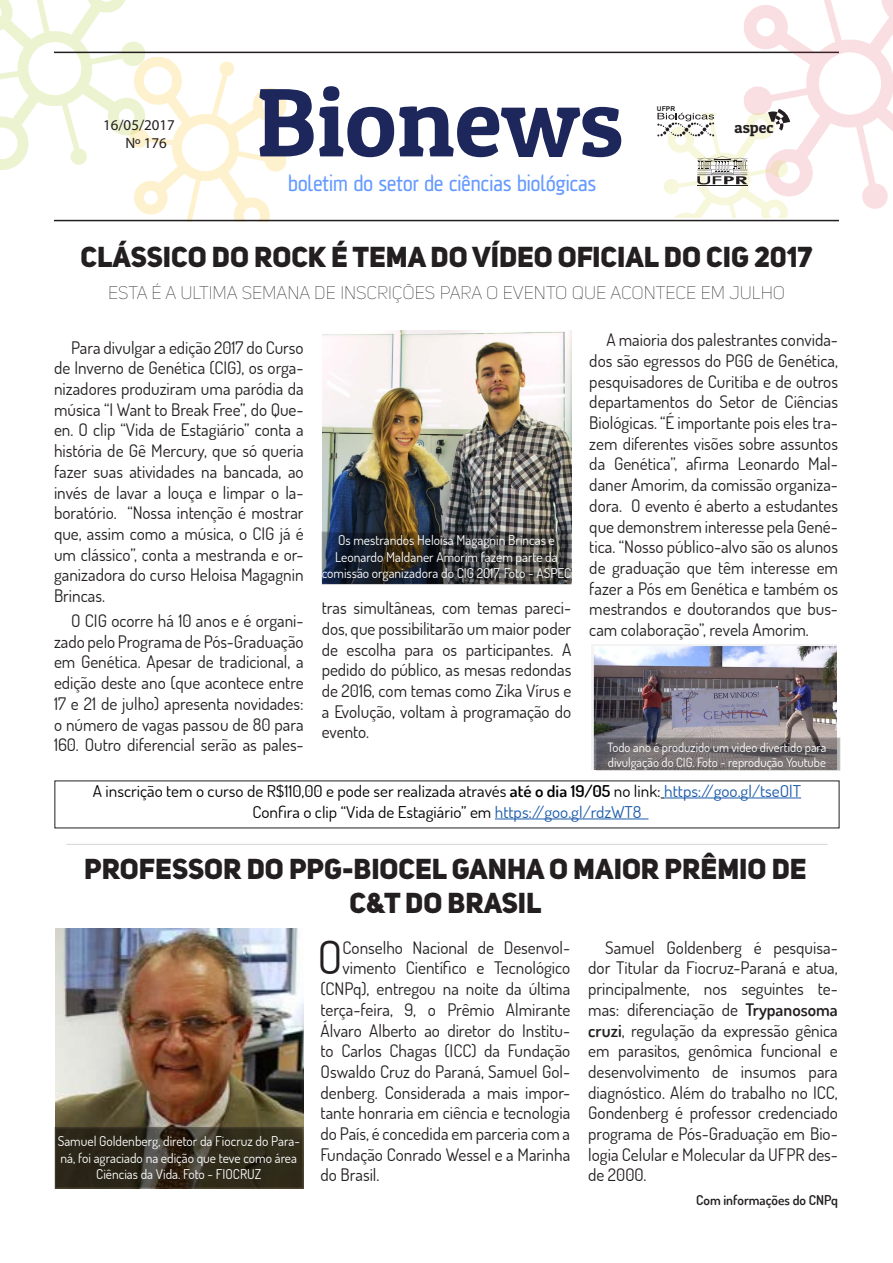
<style>
.page{position:relative;width:893px;height:1263px;background:#fff}
.page>*{position:absolute;margin:0;border:0;box-sizing:border-box;transform-origin:0 0}
.t1{font:97.5px "Patua One";color:#1e275b}
.t2{font:45.45px "Dosis";color:#231f20}
.t3{font:28.5px "Uni Sans Heavy CAPS";color:#231f20}
.t4{font:22.5px "AF Klampenborg";color:#6599ff}
.t5{font:18px "Uni Sans Thin CAPS";color:#231f20}
.t6{font:17.25px/20.7px "Dosis";color:#231f20;text-align:justify}
.t7{font:16.2px "Dosis";color:#000;scale:1.06 1}
.t8{font:15.9px "Patua One";color:#231f20}
.t9{font:15px "Myriad Pro";color:#231f20}
.t10{font:13.5px/16.2px "Dosis";color:#fff;text-align:center}
.t11{font:600 13.5px "Dosis";color:#231f20}
.t12{font:12.75px/15.3px "Dosis";color:#fff}
.t13{font:700 6.6px "Arial";color:#231f20}
.s1{font-weight:600}
.s2{color:#1b5aa9}
</style>
<div class="page">
<img style="left:0;top:0;width:126px;height:170px">
<img style="left:90px;top:15px;width:232px;height:205px">
<hr style="left:54px;top:52px;width:785px;height:1px;background:#231f20">
<hr style="left:54px;top:220px;width:785px;height:1px;background:#231f20">
<img style="left:697px;top:0;width:196px;height:209px">
<img style="left:657px;top:113px;width:158px;height:104px">
<svg style="left:657px;top:113px;width:57px;height:23px"></svg>
<hr style="left:697px;top:186px;width:50px;height:1px;background:#231f20">
<svg style="left:697px;top:156px;width:50px;height:28px"></svg>
<svg style="left:768px;top:109px;width:22px;height:22px"></svg>
<hr style="left:664px;top:798px;width:137px;height:1px;background:#1b5aa9">
<hr style="left:495px;top:819px;width:153px;height:1px;background:#1b5aa9">
<img style="left:592px;top:645px;width:244px;height:125px">
<img style="left:323px;top:331px;width:248px;height:200px">
<hr style="left:66px;top:844px;width:761px;height:1px;background:#231f20">
<img style="left:55px;top:928px;width:249px;height:199px">
<svg style="left:599px;top:741px;width:238px;height:26px;background:#716b6d"></svg>
<svg style="left:325px;top:534px;width:243px;height:48px;background:#313336"></svg>
<div style="left:322px;top:531px;width:249px;height:54px;border:2px solid #231f20"></div>
<svg style="left:58px;top:1130px;width:243px;height:55px;background:#312b1d"></svg>
<div style="left:55px;top:1127px;width:249px;height:61px;border:2px solid #231f20"></div>
<p class="t9" style="left:103px;top:115px;width:73px">16/05/2017</p>
<p class="t9" style="left:125px;top:133px;width:43px">Nº 176</p>
<p class="t1" style="left:256px;top:62px;width:368px">Bionews</p>
<p class="t4" style="left:288px;top:171px;width:309px">boletim do setor de ciências biológicas</p>
<p class="t13" style="left:657px;top:104px;width:20px">UFPR</p>
<p class="t8" style="left:734px;top:118px;width:41px">aspec</p>
<p class="t3" style="left:81px;top:239px;width:733px">CLÁSSICO DO ROCK É TEMA DO VÍDEO OFICIAL DO CIG 2017</p>
<p class="t5" style="left:108px;top:282px;width:679px">ESTA É A ULTIMA SEMANA DE INSCRIÇÕES PARA O EVENTO QUE ACONTECE EM JULHO</p>
<p class="t6" style="left:54px;top:337px;width:251px;text-indent:17px">Para divulgar a edição 2017 do Curso de Inverno de Genética (CIG), os orga&shy;nizadores produziram uma paródia da música “I Want to Break Free”, do Que&shy;en. O clip “Vida de Estagiário” conta a história de Gê Mercury, que só queria fazer suas atividades na bancada, ao invés de lavar a louça e limpar o la&shy;boratório. “Nossa intenção é mostrar que, assim como a música, o CIG já é um clássico”, conta a mestranda e or&shy;ganizadora do curso Heloisa Magagnin Brincas.</p>
<p class="t6" style="left:54px;top:610px;width:251px;text-indent:17px">O CIG ocorre há 10 anos e é organi&shy;zado pelo Programa de Pós-Graduação em Genética. Apesar de tradicional, a edição deste ano (que acontece entre 17 e 21 de julho) apresenta novidades: o número de vagas passou de 80 para 160. Outro diferencial serão as pales-</p>
<p class="t6" style="left:589px;top:329px;width:250px;text-indent:17px">A maioria dos palestrantes convida&shy;dos são egressos do PGG de Genética, pesquisadores de Curitiba e de outros departamentos do Setor de Ciências Biológicas. “É importante pois eles tra&shy;zem diferentes visões sobre assuntos da Genética”, afirma Leonardo Mal&shy;daner Amorim, da comissão organiza&shy;dora. O evento é aberto a estudantes que demonstrem interesse pela Gené&shy;tica. “Nosso público-alvo são os alunos de graduação que têm interesse em fazer a Pós em Genética e também os mestrandos e doutorandos que bus&shy;cam colaboração”, revela Amorim.</p>
<p class="t10" style="left:322px;top:532px;width:251px">Os mestrandos Heloisa Magagnin Brincas e<br>Leonardo Maldaner Amorim fazem parte da comissão organizadora do CIG 2017. Foto - ASPEC</p>
<p class="t6" style="left:322px;top:597px;width:251px">tras simultâneas, com temas pareci&shy;dos, que possibilitarão um maior poder de escolha para os participantes. A pedido do público, as mesas redondas de 2016, com temas como Zika Vírus e a Evolução, voltam à programação do evento.</p>
<p class="t12" style="left:607px;top:739px;width:220px">Todo ano é produzido um video divertido para divulgação do CIG. Foto - reprodução Youtube</p>
<p class="t7" style="left:93px;top:781px;width:670px">A inscrição tem o curso de R$110,00 e pode ser realizada através <span class="s1">até o dia 19/05</span> no link: <span class="s2">https://goo.gl/tseOlT</span></p>
<p class="t7" style="left:252px;top:802px;width:369px">Confira o clip “Vida de Estagiário” em <span class="s2">https://goo.gl/rdzWT8</span></p>
<p class="t3" style="left:84px;top:850px;width:724px">PROFESSOR DO PPG-BIOCEL GANHA O MAIOR PRÊMIO DE</p>
<p class="t3" style="left:350px;top:885px;width:194px">C&amp;T DO BRASIL</p>
<p class="t2" style="left:317px;top:928px;width:27px">O</p>
<p class="t6" style="left:343px;top:936px;width:229px">Conselho Nacional de Desenvol-</p>
<p class="t6" style="left:588px;top:936px;width:251px;text-indent:17px">Samuel Goldenberg é pesquisa&shy;dor Titular da Fiocruz-Paraná e atua, principalmente, nos seguintes te&shy;mas: diferenciação de <span class="s1">Trypanosoma cruzi</span>, regulação da expressão gênica em parasitos, genômica funcional e desenvolvimento de insumos para diagnóstico. Além do trabalho no ICC, Gondenberg é professor credenciado programa de Pós-Graduação em Bio&shy;logia Celular e Molecular da UFPR des&shy;de 2000.</p>
<p class="t11" style="left:696px;top:1191px;width:143px">Com informações do CNPq</p>
<p class="t6" style="left:343px;top:957px;width:229px">vimento Científico e Tecnológico</p>
<p class="t6" style="left:321px;top:978px;width:251px">(CNPq), entregou na noite da última</p>
<p class="t6" style="left:321px;top:999px;width:251px">terça-feira, 9, o Prêmio Almirante</p>
<p class="t6" style="left:321px;top:1019px;width:251px">Álvaro Alberto ao diretor do Institu-</p>
<p class="t6" style="left:321px;top:1040px;width:251px">to Carlos Chagas (ICC) da Fundação</p>
<p class="t6" style="left:321px;top:1061px;width:251px">Oswaldo Cruz do Paraná, Samuel Gol-</p>
<p class="t6" style="left:321px;top:1081px;width:251px">denberg. Considerada a mais impor-</p>
<p class="t6" style="left:321px;top:1102px;width:251px">tante honraria em ciência e tecnologia</p>
<p class="t6" style="left:321px;top:1123px;width:251px">do País, é concedida em parceria com a</p>
<p class="t6" style="left:321px;top:1143px;width:251px">Fundação Conrado Wessel e a Marinha</p>
<p class="t6" style="left:321px;top:1164px;width:60px">do Brasil.</p>
<p class="t10" style="left:58px;top:1133px;width:244px">Samuel Goldenberg, diretor da Fiocruz do Para&shy;ná, foi agraciado na edição que teve como área<br>Ciências da Vida. Foto - FIOCRUZ</p>
</div>
